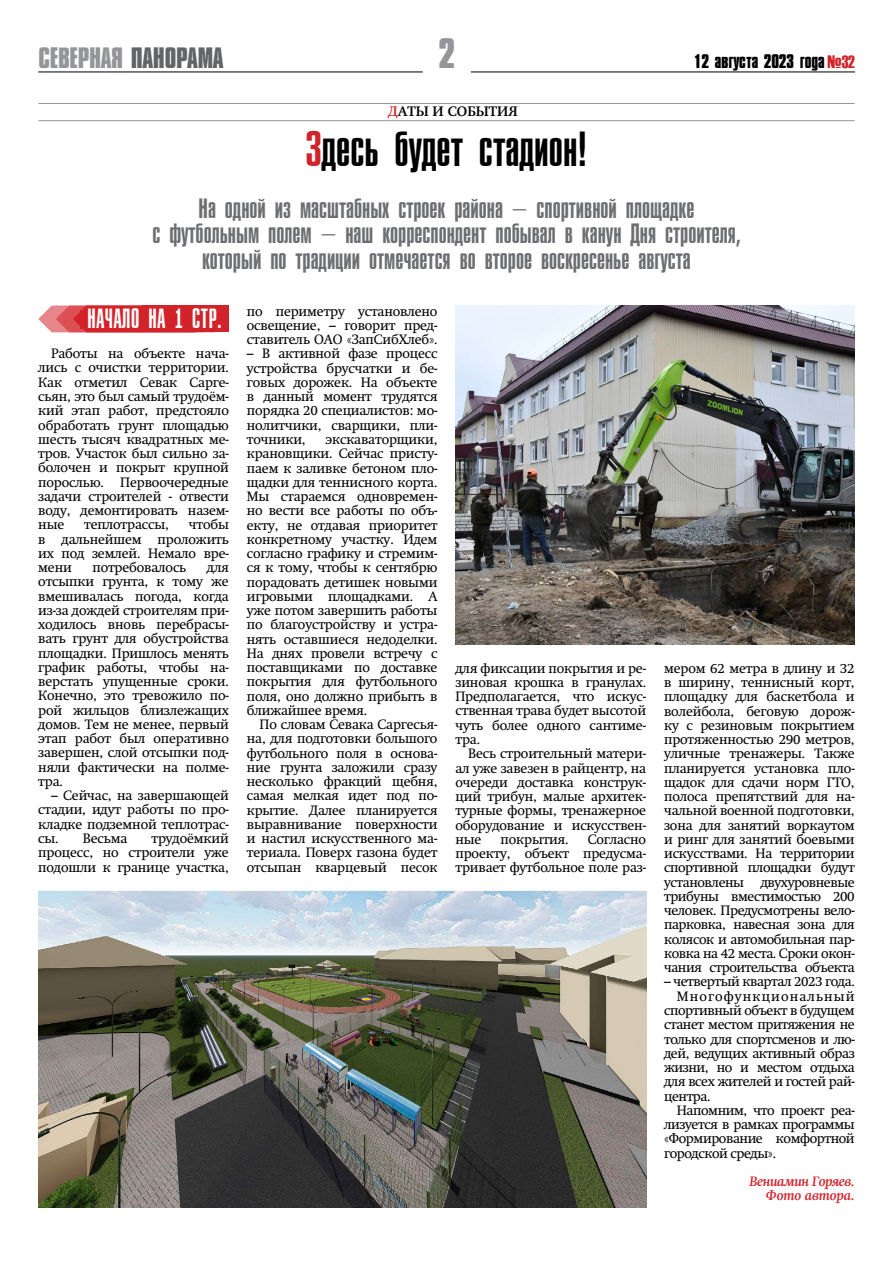
<style>
.page{position:relative;width:893px;height:1263px;background:#fff}
.page>*{position:absolute;margin:0;border:0;box-sizing:border-box;transform-origin:0 0}
.t1{font:45px "Zagolovok SP";color:#000}
.t2{font:700 39px "Compacta MT Cyrillic";color:#939598}
.t3{font:700 27px "Compacta MT Cyrillic";letter-spacing:-.01em;color:#939598}
.t4{font:25.5px/25.5px "Zagolovok SP";color:#6d6e71;text-align:center}
.t5{font:25.35px "Zagolovok SP";letter-spacing:.03em;color:#fff;scale:.89 1}
.t6{font:700 18px "Compacta MT Cyrillic";letter-spacing:-.01em;color:#000}
.t7{font:13.5px/14.2px "Swift";letter-spacing:-.01em;color:#000;text-align:justify}
.t8{font:italic 700 13.5px/14.2px "Swift";letter-spacing:-.03em;color:#d2232a;text-align:right}
.t9{font:700 13.5px "Swift";color:#000}
.s1{color:#636466}
.s2{color:#d2232a}
.s3{font-family:"Haettenschweiler";font-weight:400;color:#d2232a}
</style>
<div class="page">
<hr style="left:38px;top:72px;width:385px;height:1px;background:#000">
<hr style="left:471px;top:72px;width:384px;height:1px;background:#000">
<svg style="left:38px;top:305px;width:191px;height:27px;background:#db5459"></svg>
<div style="left:80px;top:310px;width:149px;height:19px;background:#d2232a"></div>
<hr style="left:38px;top:120px;width:817px;height:1px;background:#939598">
<hr style="left:38px;top:103px;width:817px;height:1px;background:#939598">
<img style="left:38px;top:890px;width:608px;height:317px">
<img style="left:455px;top:305px;width:400px;height:340px">
<h3 class="t3" style="left:39px;top:41px;width:186px">СЕВЕРНАЯ <span class="s1">ПАНОРАМА</span></h3>
<h2 class="t2" style="left:438px;top:28px;width:18px">2</h2>
<p class="t9" style="left:388px;top:103px;width:131px"><span class="s2">д</span>аты и события</p>
<h3 class="t6" style="left:694px;top:50px;width:163px">12 августа 2023 года <span class="s3">№32</span></h3>
<h1 class="t1" style="left:305px;top:123px;width:284px"><span class="s2">З</span>десь будет стадион!</h1>
<h3 class="t4" style="left:152px;top:196px;width:590px">На одной из масштабных строек района – спортивной площадке<br>с футбольным полем – наш корреспондент побывал в канун Дня строителя, который по традиции отмечается во второе воскресенье августа</h3>
<h3 class="t5" style="left:87px;top:304px;width:152px">начало на 1 стр.</h3>
<p class="t7" style="left:38px;top:346px;width:192px;text-indent:13px">Работы на объекте нача&shy;лись с очистки территории.<br>Как отметил Севак Сарге&shy;сьян, это был самый трудоём&shy;кий этап работ, предстояло обработать грунт площадью шесть тысяч квадратных ме&shy;тров. Участок был сильно за&shy;болочен и покрыт крупной порослью. Первоочередные задачи строителей - отвести воду, демонтировать назем&shy;ные</p>
<p class="t7" style="left:38px;top:518px;width:192px;text-indent:151px">чтобы в дальнейшем проложить их под землей. Немало вре&shy;мени</p>
<p class="t7" style="left:84px;top:518px;width:86px">теплотрассы,</p>
<p class="t7" style="left:92px;top:560px;width:95px">потребовалось</p>
<p class="t7" style="left:38px;top:560px;width:192px;text-indent:169px">для отсыпки грунта, к тому же вмешивалась погода, когда из-за дождей строителям при&shy;ходилось вновь перебрасы&shy;вать грунт для обустройства площадки. Пришлось менять график работы, чтобы на&shy;верстать упущенные сроки.<br>Конечно, это тревожило по&shy;рой жильцов близлежащих домов. Тем не менее, первый этап работ был оперативно завершен, слой отсыпки под&shy;няли фактически на полме&shy;тра.</p>
<p class="t7" style="left:38px;top:788px;width:192px;text-indent:13px">– Сейчас, на завершающей стадии, идут работы по про&shy;кладке подземной теплотрас&shy;сы. Весьма</p>
<p class="t7" style="left:38px;top:831px;width:192px;text-indent:113px">трудоёмкий процесс, но строители уже подошли к границе участка,</p>
<p class="t7" style="left:247px;top:304px;width:192px">по периметру установлено освещение, – говорит пред&shy;ставитель ОАО</p>
<p class="t7" style="left:347px;top:332px;width:92px">«ЗапСибХлеб».</p>
<p class="t7" style="left:247px;top:347px;width:192px">– В активной фазе процесс устройства брусчатки и бе&shy;говых дорожек. На объекте в данный момент трудятся порядка 20 специалистов: мо&shy;нолитчики, сварщики, пли&shy;точники,</p>
<p class="t7" style="left:247px;top:432px;width:193px;text-indent:79px">экскаваторщики, крановщики. Сейчас присту&shy;паем к заливке бетоном пло&shy;щадки для теннисного корта.<br>Мы стараемся одновремен&shy;но вести все работы по объ&shy;екту, не отдавая приоритет конкретному участку. Идем согласно графику и стремим&shy;ся к тому, чтобы к сентябрю порадовать детишек новыми игровыми площадками. А уже потом завершить работы по благоустройству и устра&shy;нять оставшиеся недоделки.<br>На днях провели встречу с поставщиками по доставке покрытия для футбольного поля, оно должно прибыть в ближайшее время.</p>
<p class="t7" style="left:247px;top:717px;width:193px;text-indent:13px">По словам Севака Саргесья&shy;на, для подготовки большого футбольного поля в основа&shy;ние грунта заложили сразу несколько фракций щебня, самая мелкая идет под по&shy;крытие. Далее планируется выравнивание поверхности и настил искусственного ма&shy;териала. Поверх газона будет отсыпан кварцевый песок</p>
<p class="t7" style="left:455px;top:661px;width:192px">для фиксации покрытия и ре&shy;зиновая крошка в гранулах.<br>Предполагается, что искус&shy;ственная трава будет высотой чуть более одного сантиме&shy;тра.</p>
<p class="t7" style="left:455px;top:746px;width:192px;text-indent:13px">Весь строительный матери&shy;ал уже завезен в райцентр, на очереди доставка конструк&shy;ций трибун, малые архитек&shy;турные формы, тренажерное оборудование и искусствен&shy;ные</p>
<p class="t7" style="left:455px;top:832px;width:192px;text-indent:132px">Согласно проекту, объект предусма&shy;тривает футбольное поле раз-</p>
<p class="t7" style="left:501px;top:832px;width:70px">покрытия.</p>
<p class="t7" style="left:664px;top:661px;width:192px">мером 62 метра в длину и 32 в ширину, теннисный корт, площадку для баскетбола и волейбола, беговую дорож&shy;ку с резиновым покрытием протяженностью 290 метров, уличные тренажеры. Также планируется установка пло&shy;щадок для сдачи норм ГТО , полоса препятствий для на&shy;чальной военной подготовки, зона для занятий воркаутом и ринг для занятий боевыми искусствами. На территории спортивной площадки будут установлены двухуровневые трибуны вместимостью 200 человек. Предусмотрены вело&shy;парковка, навесная зона для колясок и автомобильная пар&shy;ковка на 42 места. Сроки окон&shy;чания строительства объекта</p>
<p class="t7" style="left:664px;top:975px;width:192px">– четвертый квартал 2023 года.</p>
<p class="t7" style="left:677px;top:989px;width:179px">Многофункциональный</p>
<p class="t7" style="left:664px;top:1003px;width:192px">спортивный объект в будущем</p>
<p class="t7" style="left:664px;top:1017px;width:192px">станет местом притяжения не</p>
<p class="t7" style="left:664px;top:1032px;width:192px">только для спортсменов и лю-</p>
<p class="t7" style="left:664px;top:1046px;width:192px">дей, ведущих активный образ</p>
<p class="t7" style="left:664px;top:1060px;width:192px">жизни, но и местом отдыха</p>
<p class="t7" style="left:664px;top:1074px;width:192px">для всех жителей и гостей рай-</p>
<p class="t7" style="left:664px;top:1089px;width:48px">центра.</p>
<p class="t7" style="left:677px;top:1103px;width:179px">Напомним, что проект реа-</p>
<p class="t7" style="left:664px;top:1117px;width:192px">лизуется в рамках программы</p>
<p class="t7" style="left:664px;top:1131px;width:192px">«Формирование комфортной</p>
<p class="t7" style="left:664px;top:1146px;width:114px">городской среды».</p>
<p class="t8" style="left:749px;top:1174px;width:107px">Вениамин Горяев.<br>Фото автора.</p>
</div>
